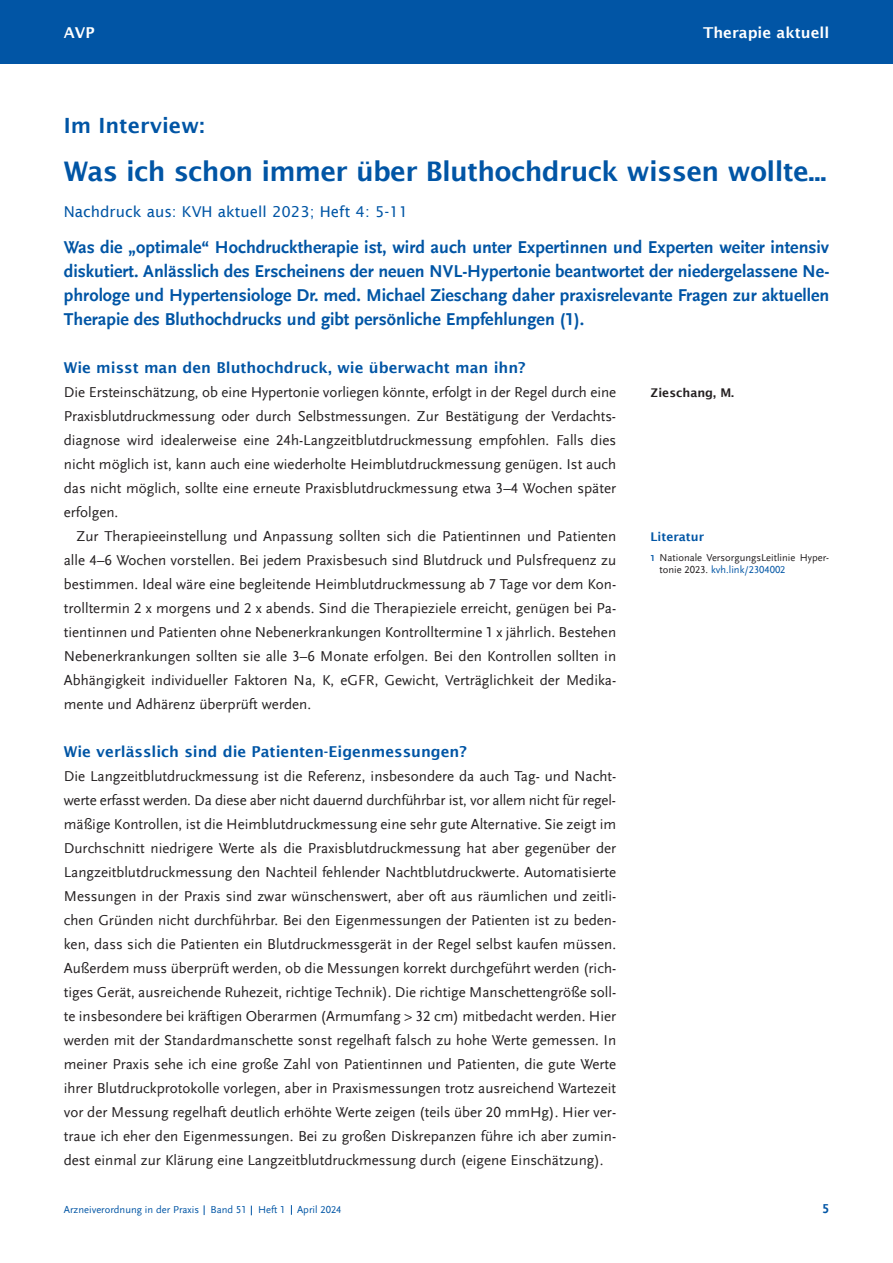
<style>
.page{position:relative;width:893px;height:1263px;background:#fff}
.page>*{position:absolute;margin:0;border:0;box-sizing:border-box;transform-origin:0 0}
.t1{font:600 27px "Lucida Sans";letter-spacing:-.025em;color:#0155a5}
.t2{font:600 21px "Lucida Sans";color:#0155a5}
.t3{font:700 18px/24px "Scala Sans LF";color:#0155a5;text-align:justify}
.t4{font:15px/24px "Scala Sans LF";color:#231f20;text-align:justify}
.t5{font:600 15px "Lucida Sans";color:#0155a5}
.t6{font:15px "Lucida Sans";color:#0155a5}
.t7{font:600 15px "Lucida Sans";color:#fff}
.t8{font:700 13.5px "Scala Sans LF";color:#0155a5}
.t9{font:600 12px "Lucida Sans";color:#231f20}
.t10{font:600 12px "Lucida Sans";color:#0155a5}
.t11{font:10.5px/12.6px "Scala Sans LF";color:#231f20}
.t12{font:10.5px "Scala Sans LF";color:#0155a5}
.s1{font-weight:700;font-size:9px;color:#0155a5}
.s2{color:#0155a5}
</style>
<div class="page">
<div style="left:0;top:0;width:893px;height:64px;background:#0155a5"></div>
<p class="t7" style="left:64px;top:24px;width:32px">AVP</p>
<p class="t7" style="left:703px;top:24px;width:128px">Therapie aktuell</p>
<p class="t2" style="left:64px;top:113px;width:142px">Im Interview:</p>
<p class="t1" style="left:64px;top:155px;width:764px">Was ich schon immer über Bluthochdruck wissen wollte...</p>
<p class="t6" style="left:64px;top:203px;width:346px">Nachdruck aus: KVH aktuell 2023; Heft 4: 5-11</p>
<p class="t3" style="left:64px;top:236px;width:767px">Was die „optimale“ Hochdrucktherapie ist, wird auch unter Expertinnen und Exper ten weiter intensiv diskutiert. Anlässlich des Erscheinens der neuen NVL-Hypertonie beantwortet der niedergelassene Ne&shy;phrologe und Hypertensiologe Dr. med. Michael Zieschang daher praxisrelevante Fragen zur aktuellen Therapie des Bluthochdrucks und gibt persönliche Empfehlungen (1).</p>
<p class="t5" style="left:64px;top:359px;width:463px">Wie misst man den Bluthochdruck, wie überwacht man ihn?</p>
<p class="t4" style="left:64px;top:381px;width:554px">Die Ersteinschätzung, ob eine Hypertonie vorliegen könnte, erfolgt in der Regel durch eine Praxisblutdruckmessung oder durch Selbstmessungen. Zur Bestätigung der Verdachts&shy;diagnose wird idealerweise eine 24h-Langzeitblutdruckmessung empfohlen. Falls dies nicht möglich ist, kann auch eine wiederholte Heimblutdruckmessung genügen. Ist auch das nicht möglich, sollte eine erneute Praxisblutdruckmessung etwa 3–4 Wochen später erfolgen.</p>
<p class="t4" style="left:64px;top:525px;width:554px;text-indent:13px">Zur Therapieeinstellung und Anpassung sollten sich die Patientinnen und Patienten alle 4–6 Wochen vorstellen. Bei jedem Praxisbesuch sind Blutdruck und Pulsfrequenz zu bestimmen. Ideal wäre eine begleitende Heimblutdruckmessung ab 7 Tage vor dem Kon - troll termin 2 x morgens und 2 x abends. Sind die Therapieziele erreicht, genügen bei Pa - tien tinnen und Patienten ohne Nebenerkrankungen Kontrolltermine 1 x jährlich. Bestehen Nebenerkrankungen sollten sie alle 3–6 Monate erfolgen. Bei den Kontrollen sollten in Abhängigkeit individueller Faktoren Na, K, eGFR, Gewicht, Verträglichkeit der Medika - men te und Adhärenz überprüft werden.</p>
<p class="t5" style="left:64px;top:743px;width:405px">Wie verlässlich sind die Patienten-Eigenmessungen?</p>
<p class="t4" style="left:64px;top:765px;width:554px">Die Langzeitblutdruckmessung ist die Referenz, insbesondere da auch Tag- und Nacht - werte erfasst werden. Da diese aber nicht dauernd durchführbar ist, vor allem nicht für regel - mäßige Kontrollen, ist die Heimblutdruckmessung eine sehr gute Alternative. Sie zeigt im Durchschnitt niedrigere Werte als die Praxisblutdruckmessung hat aber gegenüber der Langzeitblutdruckmessung den Nachteil fehlender Nachtblutdruckwerte. Auto matisierte Messungen in der Praxis sind zwar wünschenswert, aber oft aus räumlichen und zeitli&shy;chen Gründen nicht durchführbar. Bei den Eigenmessungen der Patienten ist zu beden&shy;ken, dass sich die Patienten ein Blutdruckmessgerät in der Regel selbst kaufen müssen.<br>Außerdem muss überprüft werden, ob die Messungen korrekt durchgeführt werden (rich&shy;tiges Gerät, ausreichende Ruhezeit, richtige Technik). Die richtige Manschet tengröße soll&shy;te insbesondere bei kräftigen Oberarmen (Armumfang &gt; 32 cm) mitbedacht werden. Hier werden mit der Standardmanschette sonst regelhaft falsch zu hohe Werte gemessen. In meiner Praxis sehe ich eine große Zahl von Patientinnen und Patienten, die gute Werte ihrer Blutdruckprotokolle vorlegen, aber in Praxismessungen trotz ausreichend Wartezeit vor der Messung regelhaft deutlich erhöhte Werte zeigen (teils über 20 mmHg). Hier ver&shy;traue ich eher den Eigenmessungen. Bei zu großen Diskrepanzen führe ich aber zumin&shy;dest einmal zur Klärung eine Langzeitblutdruckmessung durch (eigene Einschätzung).</p>
<p class="t12" style="left:64px;top:1204px;width:279px">Arzneiverordnung in der Praxis Band 51 Heft 1 April 2024</p>
<p class="t9" style="left:651px;top:385px;width:85px">Zieschang, M.</p>
<p class="t10" style="left:651px;top:529px;width:55px">Literatur</p>
<p class="t11" style="left:660px;top:551px;width:171px;text-indent:-9px"><span class="s1">1</span> Nationale VersorgungsLeitlinie Hyper&shy;tonie 2023. <span class="s2">kvh.link/2304002</span></p>
<p class="t8" style="left:822px;top:1202px;width:8px">5</p>
</div>
